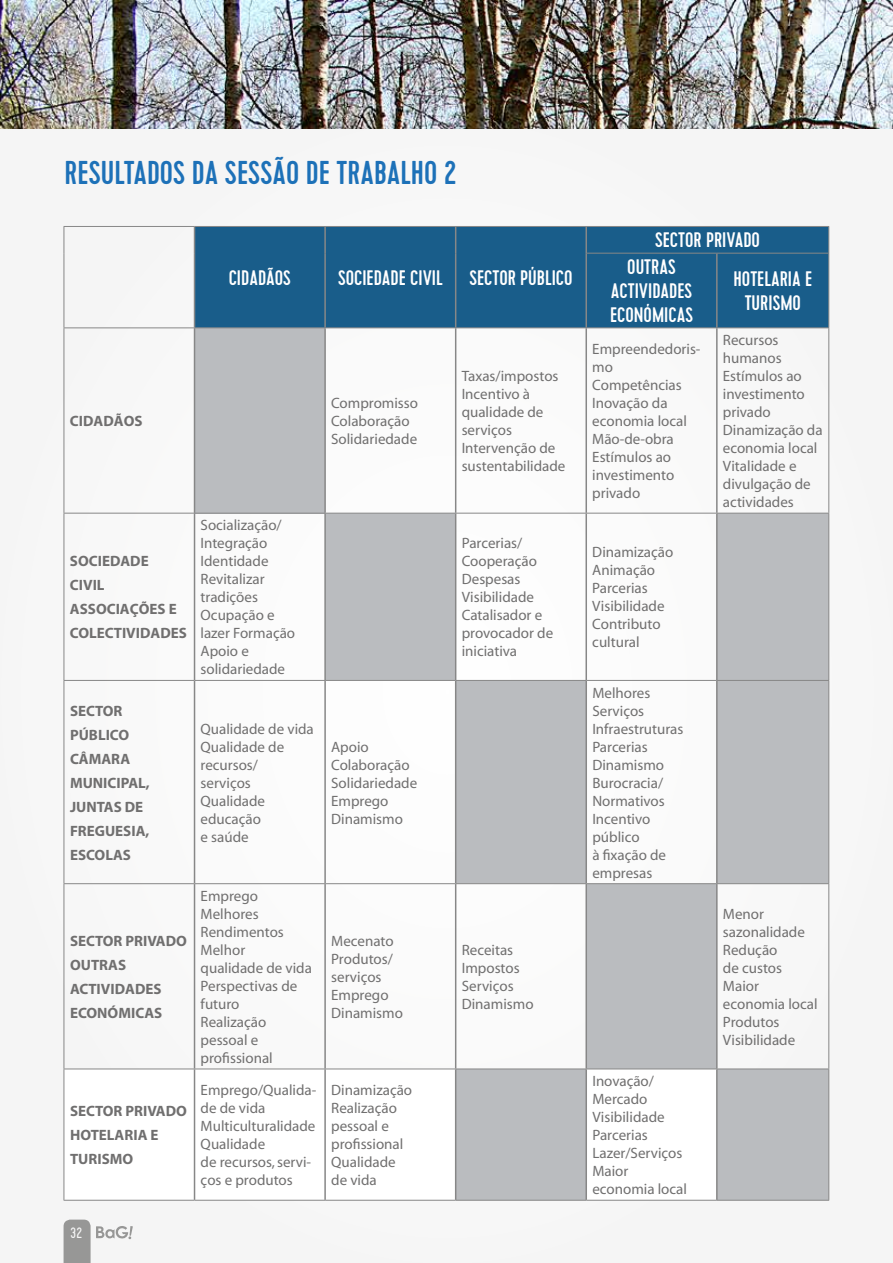
<style>
.page{position:relative;width:893px;height:1263px;background:#fff}
.page>*{position:absolute;margin:0;border:0;box-sizing:border-box;transform-origin:0 0}
.t1{font:500 33px "Cervo";color:#1d71b8}
.t2{font:500 21px/24px "Cervo";color:#fff}
.t3{font:15px/18px "Myriad";color:#706f6f}
.t4{font:700 15px/24px "Myriad";color:#706f6f}
.t5{font:15px "Cervo";color:#fff}
</style>
<div class="page">
<div style="left:1px;top:120px;width:892px;height:1143px;background:#f7f7f7"></div>
<div style="left:195px;top:227px;width:633px;height:100px;background:#195d8a"></div>
<div style="left:195px;top:328px;width:130px;height:185px;background:#babcbf"></div>
<svg style="left:326px;top:514px;width:502px;height:686px"></svg>
<svg style="left:65px;top:1069px;width:651px;height:131px"></svg>
<svg style="left:194px;top:227px;width:1px;height:26px"></svg>
<hr style="left:194px;top:253px;width:1px;height:74px;background:#878787">
<hr style="left:324px;top:227px;width:2px;height:26px;background:#878787">
<svg style="left:455px;top:227px;width:1px;height:26px"></svg>
<hr style="left:324px;top:253px;width:2px;height:74px;background:#878787">
<hr style="left:455px;top:253px;width:1px;height:74px;background:#878787">
<hr style="left:585px;top:227px;width:2px;height:26px;background:#878787">
<hr style="left:585px;top:253px;width:2px;height:74px;background:#878787">
<hr style="left:716px;top:254px;width:2px;height:73px;background:#878787">
<hr style="left:194px;top:328px;width:1px;height:185px;background:#878787">
<hr style="left:324px;top:328px;width:2px;height:185px;background:#878787">
<hr style="left:455px;top:328px;width:1px;height:185px;background:#878787">
<hr style="left:585px;top:328px;width:2px;height:185px;background:#878787">
<hr style="left:716px;top:328px;width:2px;height:185px;background:#878787">
<hr style="left:194px;top:513px;width:1px;height:167px;background:#878787">
<hr style="left:324px;top:513px;width:2px;height:167px;background:#878787">
<hr style="left:455px;top:513px;width:1px;height:167px;background:#878787">
<hr style="left:585px;top:513px;width:2px;height:167px;background:#878787">
<hr style="left:716px;top:513px;width:2px;height:167px;background:#878787">
<hr style="left:194px;top:681px;width:1px;height:202px;background:#878787">
<hr style="left:324px;top:681px;width:2px;height:202px;background:#878787">
<hr style="left:455px;top:681px;width:1px;height:202px;background:#878787">
<hr style="left:585px;top:681px;width:2px;height:202px;background:#878787">
<hr style="left:716px;top:681px;width:2px;height:202px;background:#878787">
<hr style="left:194px;top:884px;width:1px;height:184px;background:#878787">
<hr style="left:324px;top:884px;width:2px;height:184px;background:#878787">
<hr style="left:455px;top:884px;width:1px;height:184px;background:#878787">
<hr style="left:585px;top:884px;width:2px;height:184px;background:#878787">
<hr style="left:716px;top:884px;width:2px;height:184px;background:#878787">
<hr style="left:194px;top:1069px;width:1px;height:131px;background:#878787">
<hr style="left:324px;top:1069px;width:2px;height:131px;background:#878787">
<hr style="left:455px;top:1069px;width:1px;height:131px;background:#878787">
<hr style="left:585px;top:1069px;width:2px;height:131px;background:#878787">
<hr style="left:716px;top:1069px;width:2px;height:131px;background:#878787">
<hr style="left:64px;top:226px;width:131px;height:1px;background:#878787">
<svg style="left:64px;top:227px;width:1px;height:26px"></svg>
<hr style="left:64px;top:253px;width:1px;height:74px;background:#878787">
<hr style="left:195px;top:226px;width:130px;height:1px;background:#878787">
<hr style="left:325px;top:226px;width:131px;height:1px;background:#878787">
<hr style="left:456px;top:226px;width:130px;height:1px;background:#878787">
<hr style="left:586px;top:226px;width:131px;height:1px;background:#878787">
<hr style="left:717px;top:226px;width:112px;height:1px;background:#878787">
<svg style="left:828px;top:227px;width:1px;height:26px"></svg>
<hr style="left:587px;top:253px;width:130px;height:1px;background:#878787">
<hr style="left:717px;top:253px;width:111px;height:1px;background:#878787">
<hr style="left:828px;top:253px;width:1px;height:74px;background:#878787">
<hr style="left:64px;top:327px;width:131px;height:1px;background:#878787">
<hr style="left:64px;top:328px;width:1px;height:185px;background:#878787">
<hr style="left:828px;top:328px;width:1px;height:185px;background:#878787">
<hr style="left:64px;top:513px;width:131px;height:1px;background:#878787">
<hr style="left:64px;top:513px;width:1px;height:167px;background:#878787">
<hr style="left:195px;top:513px;width:130px;height:1px;background:#878787">
<hr style="left:325px;top:513px;width:131px;height:1px;background:#878787">
<hr style="left:456px;top:513px;width:130px;height:1px;background:#878787">
<hr style="left:586px;top:513px;width:131px;height:1px;background:#878787">
<hr style="left:717px;top:513px;width:112px;height:1px;background:#878787">
<hr style="left:828px;top:513px;width:1px;height:167px;background:#878787">
<hr style="left:64px;top:680px;width:131px;height:1px;background:#878787">
<hr style="left:64px;top:681px;width:1px;height:202px;background:#878787">
<hr style="left:195px;top:680px;width:130px;height:1px;background:#878787">
<hr style="left:325px;top:680px;width:131px;height:1px;background:#878787">
<hr style="left:456px;top:680px;width:130px;height:1px;background:#878787">
<hr style="left:586px;top:680px;width:131px;height:1px;background:#878787">
<hr style="left:717px;top:680px;width:112px;height:1px;background:#878787">
<hr style="left:828px;top:681px;width:1px;height:202px;background:#878787">
<hr style="left:64px;top:883px;width:131px;height:1px;background:#878787">
<hr style="left:64px;top:884px;width:1px;height:184px;background:#878787">
<hr style="left:195px;top:883px;width:130px;height:1px;background:#878787">
<hr style="left:325px;top:883px;width:131px;height:1px;background:#878787">
<hr style="left:456px;top:883px;width:130px;height:1px;background:#878787">
<hr style="left:586px;top:883px;width:131px;height:1px;background:#878787">
<hr style="left:717px;top:883px;width:112px;height:1px;background:#878787">
<hr style="left:828px;top:884px;width:1px;height:184px;background:#878787">
<hr style="left:64px;top:1068px;width:131px;height:1px;background:#878787">
<hr style="left:64px;top:1069px;width:1px;height:131px;background:#878787">
<hr style="left:195px;top:1068px;width:130px;height:1px;background:#878787">
<hr style="left:325px;top:1068px;width:131px;height:1px;background:#878787">
<hr style="left:456px;top:1068px;width:130px;height:1px;background:#878787">
<hr style="left:586px;top:1068px;width:131px;height:1px;background:#878787">
<hr style="left:717px;top:1068px;width:112px;height:1px;background:#878787">
<hr style="left:828px;top:1069px;width:1px;height:131px;background:#878787">
<hr style="left:64px;top:1200px;width:131px;height:1px;background:#878787">
<hr style="left:195px;top:1200px;width:130px;height:1px;background:#878787">
<hr style="left:325px;top:1200px;width:131px;height:1px;background:#878787">
<hr style="left:456px;top:1200px;width:130px;height:1px;background:#878787">
<hr style="left:586px;top:1200px;width:131px;height:1px;background:#878787">
<hr style="left:717px;top:1200px;width:112px;height:1px;background:#878787">
<hr style="left:195px;top:327px;width:130px;height:1px;background:#878787">
<hr style="left:325px;top:327px;width:131px;height:1px;background:#878787">
<hr style="left:456px;top:327px;width:130px;height:1px;background:#878787">
<hr style="left:586px;top:327px;width:131px;height:1px;background:#878787">
<hr style="left:717px;top:327px;width:112px;height:1px;background:#878787">
<img style="left:0;top:0;width:893px;height:128px">
<h1 class="t1" style="left:65px;top:153px;width:394px">RESULTADOS DA SESSÃO DE TRABALHO 2</h1>
<p class="t4" style="left:70px;top:410px;width:74px">CIDADÃOS</p>
<h2 class="t2" style="left:229px;top:266px;width:64px">CIDADÃOS</h2>
<h2 class="t2" style="left:338px;top:266px;width:106px">SOCIEDADE CIVIL</h2>
<h2 class="t2" style="left:469px;top:266px;width:105px">SECTOR PÚBLICO</h2>
<p class="t3" style="left:331px;top:395px;width:88px">Compromisso<br>Colaboração<br>Solidariedade</p>
<p class="t3" style="left:462px;top:368px;width:105px">Taxas/impostos<br>Incentivo à qualidade de serviços<br>Intervenção de sustentabilidade</p>
<h2 class="t2" style="left:627px;top:227px;width:134px;line-height:26.7px;text-indent:28px">SECTOR PRIVADO<br>OUTRAS</h2>
<h2 class="t2" style="left:610px;top:279px;width:85px">ACTIVIDADES<br>ECONÓMICAS</h2>
<h2 class="t2" style="left:733px;top:267px;width:80px;text-align:center">HOTELARIA E<br>TURISMO</h2>
<p class="t3" style="left:592px;top:341px;width:110px">Empreendedoris&shy;mo<br>Competências<br>Inovação da economia local<br>Mão-de-obra<br>Estímulos ao investimento privado</p>
<p class="t3" style="left:723px;top:332px;width:101px">Recursos humanos<br>Estímulos ao investimento privado<br>Dinamização da economia local<br>Vitalidade e divulgação de actividades</p>
<p class="t4" style="left:70px;top:550px;width:118px">SOCIEDADE<br>CIVIL<br>ASSOCIAÇÕES E<br>COLECTIVIDADES</p>
<p class="t4" style="left:70px;top:699px;width:81px">SECTOR<br>PÚBLICO<br>CÂMARA<br>MUNICIPAL,<br>JUNTAS DE<br>FREGUESIA,<br>ESCOLAS</p>
<p class="t4" style="left:70px;top:929px;width:118px">SECTOR PRIVADO<br>OUTRAS<br>ACTIVIDADES<br>ECONÓMICAS</p>
<p class="t4" style="left:70px;top:1100px;width:118px">SECTOR PRIVADO<br>HOTELARIA E<br>TURISMO</p>
<p class="t5" style="left:70px;top:1224px;width:13px">32</p>
<p class="t3" style="left:201px;top:517px;width:96px">Socialização/<br>Integração<br>Identidade<br>Revitalizar tradições<br>Ocupação e lazer Formação<br>Apoio e solidariedade</p>
<p class="t3" style="left:201px;top:720px;width:115px">Qualidade de vida<br>Qualidade de recursos/<br>serviços<br>Qualidade educação<br>e saúde</p>
<p class="t3" style="left:201px;top:887px;width:113px">Emprego<br>Melhores<br>Rendimentos<br>Melhor<br>qualidade de vida<br>Perspectivas de futuro<br>Realização pessoal e profissional</p>
<p class="t3" style="left:331px;top:738px;width:88px">Apoio<br>Colaboração<br>Solidariedade<br>Emprego<br>Dinamismo</p>
<p class="t3" style="left:462px;top:535px;width:93px">Parcerias/<br>Cooperação<br>Despesas<br>Visibilidade<br>Catalisador e provocador de iniciativa</p>
<p class="t3" style="left:592px;top:544px;width:82px">Dinamização<br>Animação<br>Parcerias<br>Visibilidade<br>Contributo cultural</p>
<p class="t3" style="left:592px;top:684px;width:93px">Melhores<br>Serviços<br>Infraestruturas<br>Parcerias<br>Dinamismo<br>Burocracia/<br>Normativos<br>Incentivo público<br>à fixação de empresas</p>
<p class="t3" style="left:331px;top:932px;width:73px">Mecenato<br>Produtos/ serviços<br>Emprego<br>Dinamismo</p>
<p class="t3" style="left:462px;top:941px;width:73px">Receitas<br>Impostos<br>Serviços<br>Dinamismo</p>
<p class="t3" style="left:201px;top:1082px;width:117px">Emprego/Qualida&shy;de de vida<br>Multiculturalidade<br>Qualidade<br>de recursos, servi&shy;ços e produtos</p>
<p class="t3" style="left:331px;top:1082px;width:82px">Dinamização<br>Realização pessoal e profissional<br>Qualidade de vida</p>
<p class="t3" style="left:592px;top:1073px;width:96px">Inovação/<br>Mercado<br>Visibilidade<br>Parcerias<br>Lazer/Serviços<br>Maior economia local</p>
<p class="t3" style="left:723px;top:905px;width:96px">Menor sazonalidade<br>Redução<br>de custos<br>Maior economia local<br>Produtos<br>Visibilidade</p>
</div>
